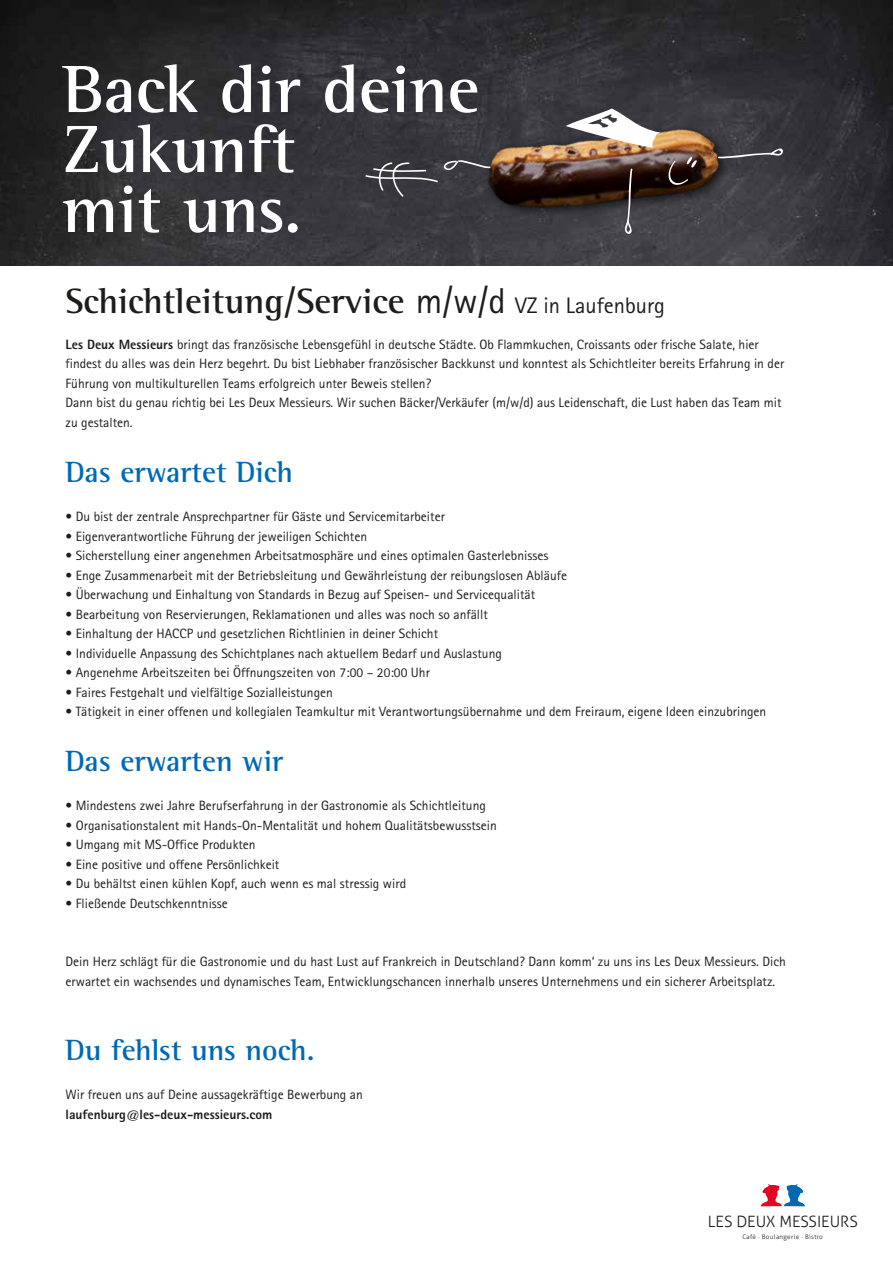
<style>
.page{position:relative;width:893px;height:1263px;background:#fff}
.page>*{position:absolute;margin:0;border:0;box-sizing:border-box;transform-origin:0 0}
.t1{font:700 68.4px/60px "Agfa Rotis Semi Serif";color:#fff}
.t2{font:700 36px "Agfa Rotis Semi Serif";color:#1d1d1b}
.t3{font:700 30px "Agfa Rotis Semi Serif";color:#0069b4}
.t4{font:300 15.6px "Aller";color:#1d1d1b}
.t5{font:13.5px/19.5px "Agfa Rotis Sans Serif";color:#1d1d1b}
.t6{font:800 13.5px "Agfa Rotis Sans Serif";color:#1d1d1b}
.t7{font:300 6.45px "Aller";letter-spacing:.05em;color:#1d1d1b}
.s1{font-family:"Agfa Rotis Sans Serif";font-weight:400}
.s2{font-family:"Agfa Rotis Sans Serif";font-weight:400;font-size:22.5px}
.s3{font-weight:800}
</style>
<div class="page">
<img style="left:0;top:0;width:893px;height:265px">
<svg style="left:761px;top:1184px;width:44px;height:22px"></svg>
<img style="left:453px;top:113px;width:288px;height:118px">
<svg style="left:662px;top:157px;width:35px;height:36px"></svg>
<svg style="left:718px;top:145px;width:65px;height:14px"></svg>
<svg style="left:624px;top:168px;width:11px;height:66px"></svg>
<svg style="left:365px;top:159px;width:135px;height:38px;background:#4a474b"></svg>
<svg style="left:566px;top:108px;width:94px;height:40px"></svg>
<h1 class="t1" style="left:62px;top:58px;width:418px">Back dir deine<br>Zukunft<br>mit uns.</h1>
<h2 class="t2" style="left:66px;top:279px;width:601px">Schichtleitung/Service <span class="s1">m/w/d</span> <span class="s2">VZ in Laufenburg</span></h2>
<p class="t5" style="left:66px;top:334px;width:720px"><span class="s3">Les Deux Messieurs</span> bringt das französische Lebensgefühl in deutsche Städte. Ob Flammkuchen, Croissants oder frische Salate, hier findest du alles was dein Herz begehrt. Du bist Liebhaber französischer Backkunst und konntest als Schichtleiter bereits Erfahrung in der Führung von multikulturellen Teams erfolgreich unter Beweis stellen?<br>Dann bist du genau richtig bei Les Deux Messieurs. Wir suchen Bäcker/Verkäufer (m/w/d) aus Leidenschaft, die Lust haben das Team mit zu gestalten.</p>
<h3 class="t3" style="left:66px;top:454px;width:229px">Das erwartet Dich</h3>
<p class="t5" style="left:66px;top:507px;width:381px">• Du bist der zentrale Ansprechpartner für Gäste und Servicemitarbeiter</p>
<p class="t5" style="left:66px;top:526px;width:303px">• Eigenverantwortliche Führung der jeweiligen Schichten</p>
<p class="t5" style="left:66px;top:546px;width:484px">• Sicherstellung einer angenehmen Arbeitsatmosphäre und eines optimalen Gasterlebnisses</p>
<p class="t5" style="left:66px;top:565px;width:503px">• Enge Zusammenarbeit mit der Betriebsleitung und Gewährleistung der reibungslosen Abläufe</p>
<p class="t5" style="left:66px;top:585px;width:471px">• Überwachung und Einhaltung von Standards in Bezug auf Speisen- und Servicequalität</p>
<p class="t5" style="left:66px;top:604px;width:424px">• Bearbeitung von Reservierungen, Reklamationen und alles was noch so anfällt</p>
<p class="t5" style="left:66px;top:624px;width:374px">• Einhaltung der HACCP und gesetzlichen Richtlinien in deiner Schicht</p>
<p class="t5" style="left:66px;top:643px;width:438px">• Individuelle Anpassung des Schichtplanes nach aktuellem Bedarf und Auslastung</p>
<p class="t5" style="left:66px;top:663px;width:366px">• Angenehme Arbeitszeiten bei Öffnungszeiten von 7:00 – 20:00 Uhr</p>
<p class="t5" style="left:66px;top:682px;width:269px">• Faires Festgehalt und vielfältige Sozialleistungen</p>
<p class="t5" style="left:66px;top:702px;width:702px">• Tätigkeit in einer offenen und kollegialen Teamkultur mit Verantwortungsübernahme und dem Freiraum, eigene Ideen einzubringen</p>
<h3 class="t3" style="left:66px;top:743px;width:219px">Das erwarten wir</h3>
<p class="t5" style="left:66px;top:796px;width:422px">• Mindestens zwei Jahre Berufserfahrung in der Gastronomie als Schichtleitung</p>
<p class="t5" style="left:66px;top:815px;width:433px">• Organisationstalent mit Hands-On-Mentalität und hohem Qualitätsbewusstsein</p>
<p class="t5" style="left:66px;top:835px;width:192px">• Umgang mit MS-Office Produkten</p>
<p class="t5" style="left:66px;top:854px;width:215px">• Eine positive und offene Persönlichkeit</p>
<p class="t5" style="left:66px;top:874px;width:342px">• Du behältst einen kühlen Kopf, auch wenn es mal stressig wird</p>
<p class="t5" style="left:66px;top:893px;width:164px">• Fließende Deutschkenntnisse</p>
<p class="t5" style="left:66px;top:952px;width:722px">Dein Herz schlägt für die Gastronomie und du hast Lust auf Frankreich in Deutschland? Dann komm‘ zu uns ins Les Deux Messieurs. Dich erwartet ein wachsendes und dynamisches Team, Entwicklungschancen innerhalb unseres Unternehmens und ein sicherer Arbeitsplatz.</p>
<h3 class="t3" style="left:66px;top:1032px;width:250px">Du fehlst uns noch.</h3>
<p class="t5" style="left:66px;top:1085px;width:299px">Wir freuen uns auf Deine aussagekräftige Bewerbung an</p>
<p class="t6" style="left:66px;top:1106px;width:208px">laufenburg@les-deux-messieurs.com</p>
<p class="t4" style="left:708px;top:1212px;width:152px">LES DEUX MESSIEURS</p>
<p class="t7" style="left:742px;top:1232px;width:82px">Café · Boulangerie · Bistro</p>
</div>
